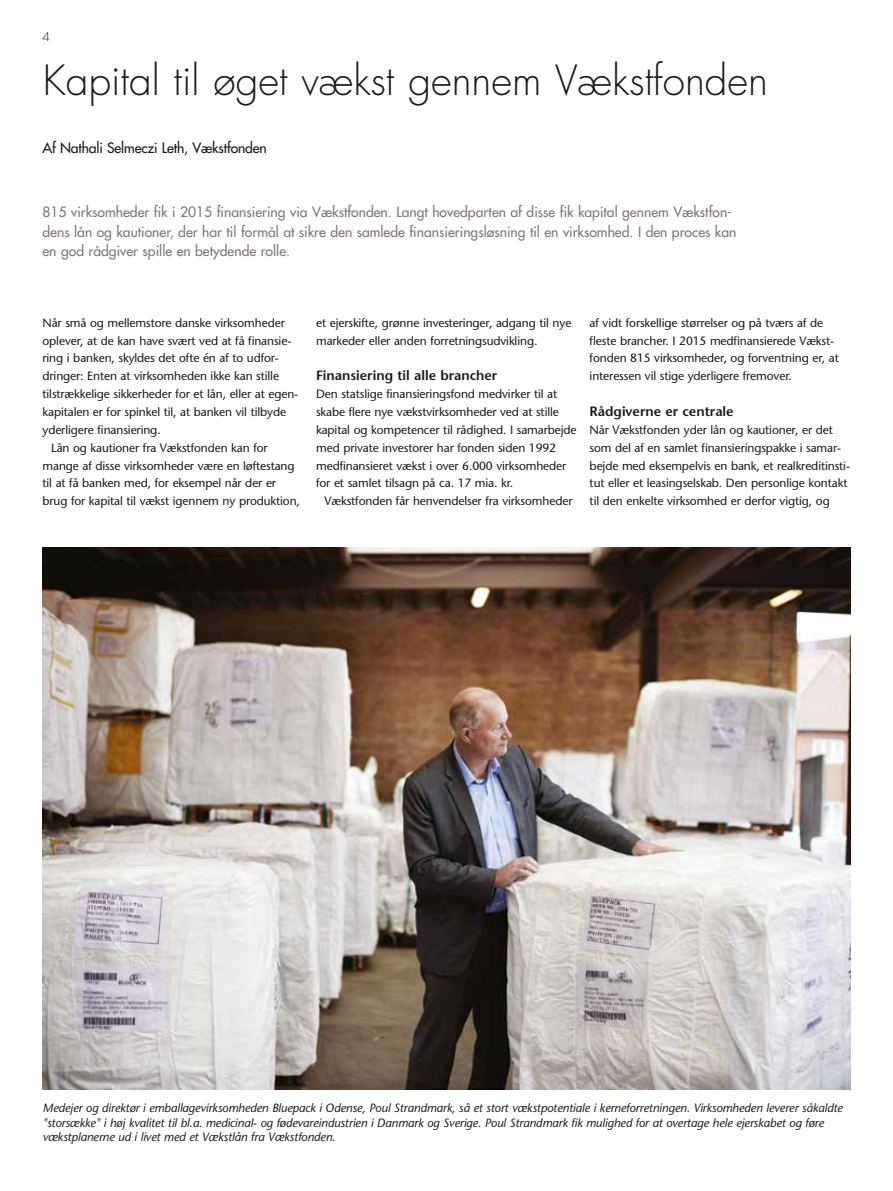
<style>
.page{position:relative;width:893px;height:1191px;background:#fff}
.page>*{position:absolute;margin:0;border:0;box-sizing:border-box;transform-origin:0 0}
.t1{font:300 40.5px "Futura";color:#1a1a18}
.t2{font:13.95px/19.5px "Futura";color:#827874}
.t3{font:13.95px "Futura";letter-spacing:-.01em;color:#1a1a18}
.t4{font:600 13.5px "Stone Sans";color:#1a1a18}
.t5{font:12px/17.9px "Stone Sans";letter-spacing:-.01em;color:#1a1a18}
.t6{font:italic 12px/14.4px "Stone Sans";letter-spacing:-.01em;color:#1a1a18}
.t7{font:300 12px "Futura";color:#1a1a18}
</style>
<div class="page">
<img style="left:43px;top:547px;width:807px;height:542px">
<p class="t7" style="left:43px;top:29px;width:9px">4</p>
<h1 class="t1" style="left:43px;top:55px;width:727px">Kapital til øget vækst gennem Vækstfonden</h1>
<p class="t3" style="left:43px;top:139px;width:226px">Af Nathali Selmeczi Leth, Vækstfonden</p>
<p class="t2" style="left:43px;top:202px;width:695px">815 virksomheder fik i 2015 finansiering via Vækstfonden. Langt hovedparten af disse fik kapital gennem Vækstfon&shy;dens lån og kautioner, der har til formål at sikre den samlede finansieringsløsning til en virksomhed. I den proces kan en god rådgiver spille en betydende rolle.</p>
<p class="t5" style="left:43px;top:313px;width:244px">Når små og mellemstore danske virksomheder</p>
<p class="t5" style="left:43px;top:331px;width:250px">oplever, at de kan have svært ved at få finansie-</p>
<p class="t5" style="left:43px;top:349px;width:238px">ring i banken, skyldes det ofte én af to udfor-</p>
<p class="t5" style="left:43px;top:367px;width:238px">dringer: Enten at virksomheden ikke kan stille</p>
<p class="t5" style="left:43px;top:385px;width:257px">tilstrækkelige sikkerheder for et lån, eller at egen-</p>
<p class="t5" style="left:43px;top:403px;width:245px">kapitalen er for spinkel til, at banken vil tilbyde</p>
<p class="t5" style="left:43px;top:421px;width:120px">yderligere finansiering.</p>
<p class="t5" style="left:51px;top:438px;width:218px">Lån og kautioner fra Vækstfonden kan for</p>
<p class="t5" style="left:43px;top:456px;width:254px">mange af disse virksomheder være en løftestang</p>
<p class="t5" style="left:43px;top:474px;width:235px">til at få banken med, for eksempel når der er</p>
<p class="t5" style="left:43px;top:492px;width:259px">brug for kapital til vækst igennem ny produktion,</p>
<p class="t5" style="left:316px;top:313px;width:257px">et ejerskifte, grønne investeringer, adgang til nye markeder eller anden forretningsudvikling.</p>
<p class="t4" style="left:316px;top:367px;width:183px">Finansiering til alle brancher</p>
<p class="t5" style="left:316px;top:385px;width:262px">Den statslige finansieringsfond medvirker til at skabe flere nye vækstvirksomheder ved at stille kapital og kompetencer til rådighed. I samarbejde med private investorer har fonden siden 1992 medfinansieret vækst i over 6.000 virksomheder for et samlet tilsagn på ca. 17 mia. kr.</p>
<p class="t5" style="left:325px;top:492px;width:249px">Vækstfonden får henvendelser fra virksomheder</p>
<p class="t5" style="left:590px;top:313px;width:251px">af vidt forskellige størrelser og på tværs af de fleste brancher. I 2015 medfinansierede Vækst&shy;fonden 815 virksomheder, og forventning er, at interessen vil stige yderligere fremover.</p>
<p class="t4" style="left:590px;top:403px;width:145px">Rådgiverne er centrale</p>
<p class="t5" style="left:590px;top:421px;width:262px">Når Vækstfonden yder lån og kautioner, er det som del af en samlet finansieringspakke i samar&shy;bejde med eksempelvis en bank, et realkreditinsti&shy;tut eller et leasingselskab. Den personlige kontakt til den enkelte virksomhed er derfor vigtig, og</p>
<p class="t6" style="left:43px;top:1100px;width:802px">Medejer og direktør i emballagevirksomheden Bluepack i Odense, Poul Strandmark, så et stort vækstpotentiale i kerneforretningen. Virksomheden leverer såkaldte "storsække" i høj kvalitet til bl.a. medicinal- og fødevareindustrien i Danmark og Sverige. Poul Strandmark fik mulighed for at overtage hele ejerskabet og føre vækstplanerne ud i livet med et Vækstlån fra Vækstfonden.</p>
</div>
